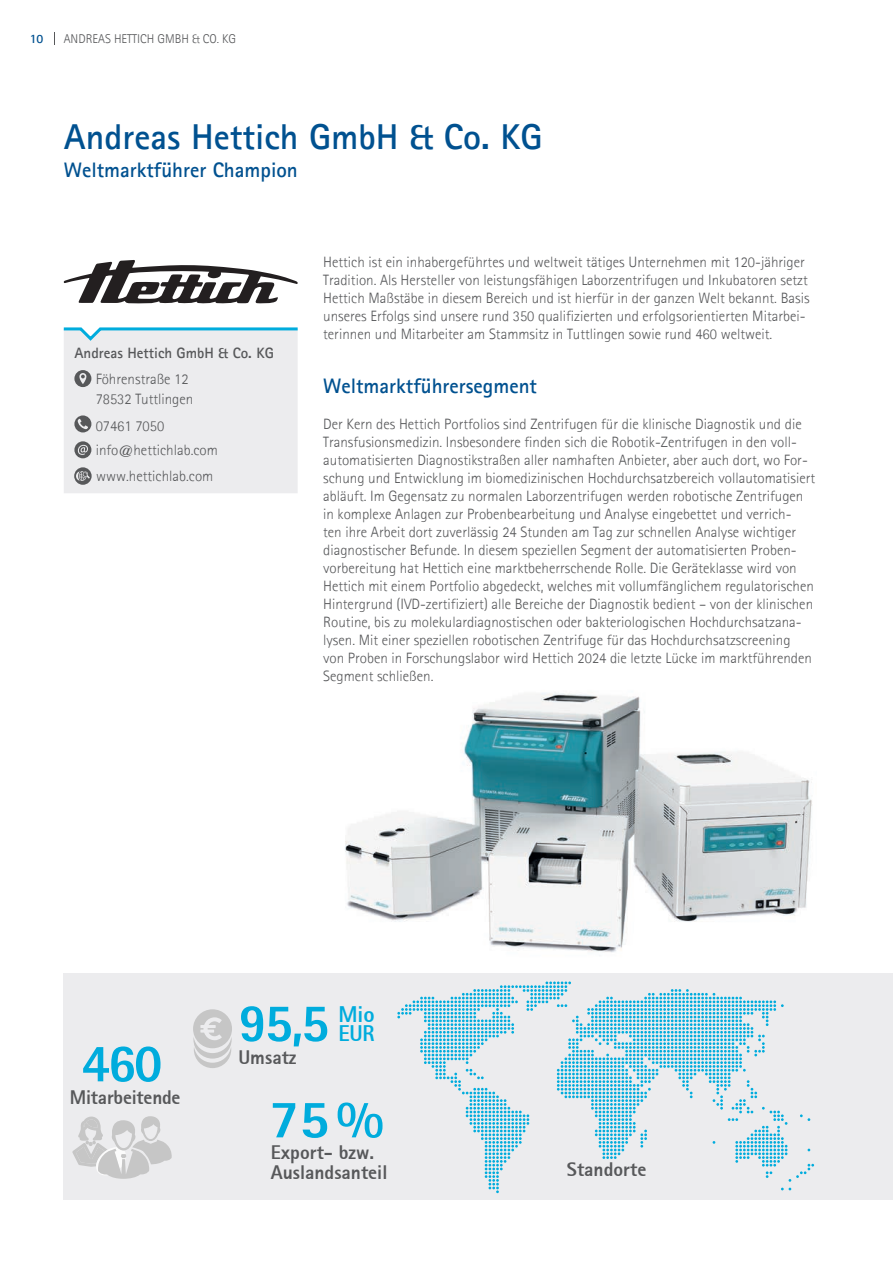
<style>
.page{position:relative;width:893px;height:1263px;background:#fff}
.page>*{position:absolute;margin:0;border:0;box-sizing:border-box;transform-origin:0 0}
.t1{font:800 54px/96.3px "Agfa Rotis Sans Serif";letter-spacing:-.04em;color:#00acdd;scale:.94 1}
.t2{font:700 36px "Agfa Rotis Sans Serif";color:#005190}
.t3{font:800 22.5px/19.5px "Agfa Rotis Sans Serif";letter-spacing:-.005em;color:#00acdd}
.t4{font:700 21px "Agfa Rotis Sans Serif";color:#005190}
.t5{font:800 19.5px/19.5px "Agfa Rotis Sans Serif";color:#57585a}
.t6{font:300 15px/18px "Agfa Rotis Sans Serif";color:#57585a}
.t7{font:700 15px "Agfa Rotis Sans Serif";color:#57585a}
.t8{font:300 12.75px "Agfa Rotis Sans Serif";color:#57585a}
.t9{font:700 12.75px "Agfa Rotis Sans Serif";color:#005190}
</style>
<div class="page">
<img style="left:345px;top:692px;width:467px;height:261px">
<div style="left:64px;top:973px;width:829px;height:226px;background:#ececee"></div>
<svg style="left:193px;top:1009px;width:39px;height:59px"></svg>
<svg style="left:72px;top:1116px;width:100px;height:63px"></svg>
<svg style="left:397px;top:981px;width:417px;height:212px"></svg>
<svg style="left:64px;top:260px;width:234px;height:44px"></svg>
<div style="left:63px;top:327px;width:235px;height:166px;background:#ececee"></div>
<p class="t9" style="left:30px;top:31px;width:15px">10</p>
<p class="t8" style="left:64px;top:31px;width:174px">ANDREAS HETTICH GMBH &amp; CO. KG</p>
<h2 class="t2" style="left:64px;top:114px;width:480px">Andreas Hettich GmbH &amp; Co. KG</h2>
<h3 class="t4" style="left:64px;top:157px;width:236px">Weltmarktführer Champion</h3>
<p class="t7" style="left:74px;top:344px;width:201px">Andreas Hettich GmbH &amp; Co. KG</p>
<p class="t6" style="left:96px;top:369px;width:99px;line-height:19.5px">Föhrenstraße 12<br>78532 Tuttlingen</p>
<p class="t6" style="left:96px;top:413px;width:124px;line-height:24.5px">07461 7050 info@hettichlab.com</p>
<p class="t6" style="left:96px;top:467px;width:119px">www.hettichlab.com</p>
<p class="t6" style="left:323px;top:253px;width:488px">Hettich ist ein inhabergeführtes und weltweit tätiges Unternehmen mit 120-jähriger Tradition. Als Hersteller von leistungsfähigen Laborzentrifugen und Inkubatoren setzt Hettich Maßstäbe in diesem Bereich und ist hierfür in der ganzen Welt bekannt. Basis unseres Erfolgs sind unsere rund 350 qualifizierten und erfolgsorientierten Mitarbei&shy;terinnen und Mitarbeiter am Stammsitz in Tuttlingen sowie rund 460 weltweit.</p>
<h3 class="t4" style="left:323px;top:373px;width:215px">Weltmarktführersegment</h3>
<p class="t6" style="left:323px;top:415px;width:494px">Der Kern des Hettich Portfolios sind Zentrifugen für die klinische Diagnostik und die Transfusionsmedizin. Insbesondere finden sich die Robotik-Zentrifugen in den voll&shy;automatisierten Diagnostikstraßen aller namhaften Anbieter, aber auch dort, wo For&shy;schung und Entwicklung im biomedizinischen Hochdurchsatzbereich vollautomatisiert abläuft. Im Gegensatz zu normalen Laborzentrifugen werden robotische Zentrifugen in komplexe Anlagen zur Probenbearbeitung und Analyse eingebettet und verrich-<br>ten ihre Arbeit dort zuverlässig 24 Stunden am Tag zur schnellen Analyse wichtiger diagnostischer Befunde. In diesem speziellen Segment der automatisierten Proben&shy;vorbereitung hat Hettich eine marktbeherrschende Rolle. Die Geräteklasse wird von Hettich mit einem Portfolio abgedeckt, welches mit vollumfänglichem regulatorischen Hintergrund (IVD-zertifiziert) alle Bereiche der Diagnostik bedient – von der klinischen Routine, bis zu molekulardiagnostischen oder bakteriologischen Hochdurchsatzana&shy;lysen. Mit einer speziellen robotischen Zentrifuge für das Hochdurchsatzscreening von Proben in Forschungslabor wird Hettich 2024 die letzte Lücke im marktführenden Segment schließen.</p>
<h1 class="t1" style="left:82px;top:1014px;width:87px">460</h1>
<h3 class="t5" style="left:70px;top:1087px;width:112px">Mitarbeitende</h3>
<h3 class="t3" style="left:338px;top:1004px;width:38px">Mio<br>EUR</h3>
<h1 class="t1" style="left:269px;top:974px;width:124px;text-indent:-31px">95,5<br>75%</h1>
<h3 class="t5" style="left:238px;top:1047px;width:60px">Umsatz</h3>
<h3 class="t5" style="left:271px;top:1142px;width:118px">Export- bzw.<br>Auslandsanteil</h3>
<h3 class="t5" style="left:567px;top:1159px;width:81px">Standorte</h3>
</div>
